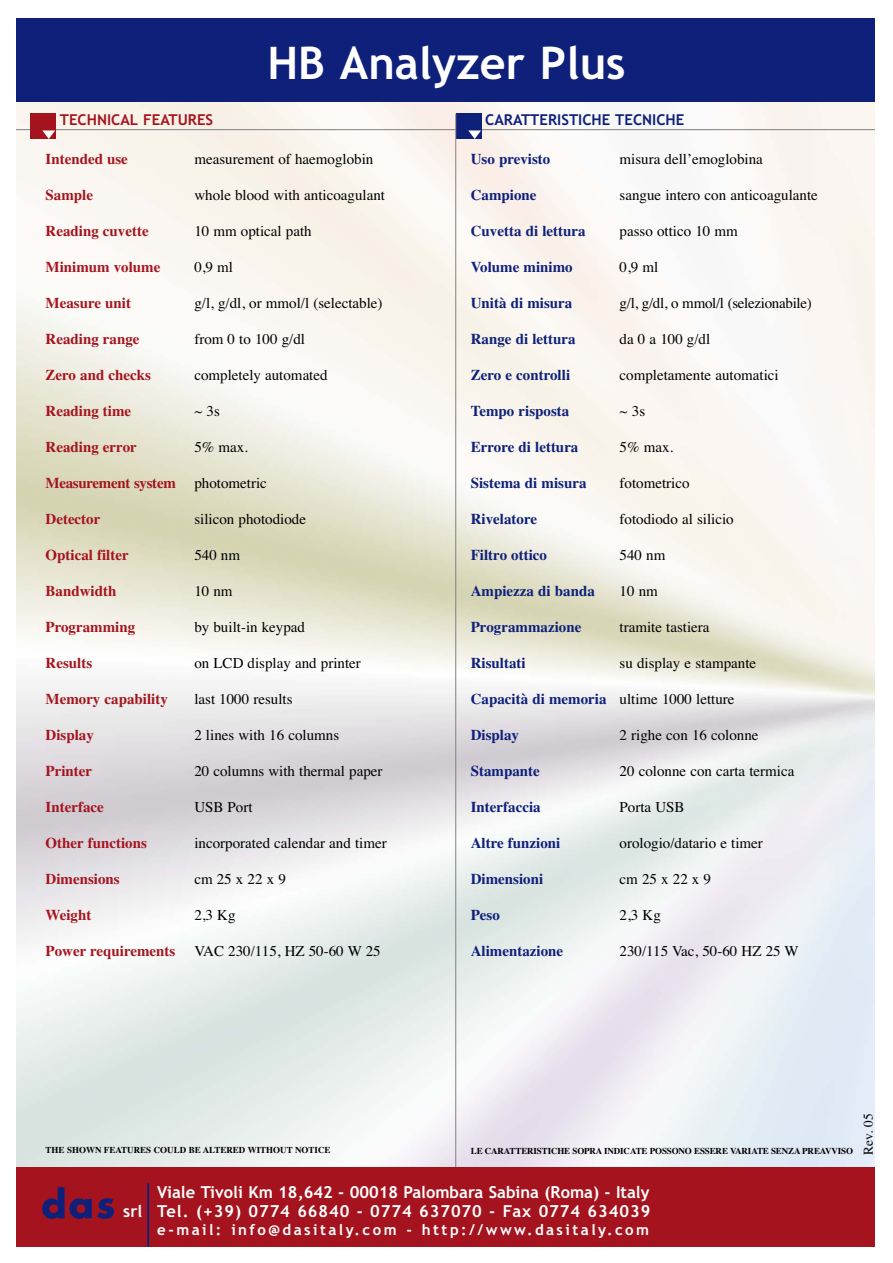
<style>
.page{position:relative;width:893px;height:1263px;background:#fff}
.page>*{position:absolute;margin:0;border:0;box-sizing:border-box;transform-origin:0 0}
.t1{font:700 45px "Trebuchet MS";color:#fff}
.t2{font:700 16.5px/18.8px "Trebuchet MS";color:#fff}
.t3{font:15px "Times";color:#000}
.t4{font:700 15px "Times";color:#0e207a}
.t5{font:700 15px "Times";color:#a5141e}
.t6{font:700 15px "Trebuchet MS";letter-spacing:.165em;color:#fff}
.t7{font:15px "Times";letter-spacing:-.02em;color:#000}
.t8{font:700 15px "Times";letter-spacing:-.02em;color:#a5141e}
.t9{font:700 15px "Trebuchet MS";color:#0e207a}
.t10{font:700 15px "Trebuchet MS";color:#a5141e}
.t11{font:13.5px "Times";color:#000}
.t12{font:700 9px "Times";letter-spacing:-.015em;color:#000}
.s1{font-weight:400;color:#000}
</style>
<div class="page">
<img style="left:16px;top:102px;width:858px;height:1065px">
<div style="left:16px;top:18px;width:858px;height:84px;background:#0e207a"></div>
<hr style="left:16px;top:129px;width:858px;height:1px;background:#808080">
<div style="left:31px;top:113px;width:25px;height:26px;background:#a5141e"></div>
<div style="left:456px;top:113px;width:25px;height:26px;background:#0e207a"></div>
<svg style="left:42px;top:130px;width:13px;height:9px"></svg>
<svg style="left:468px;top:130px;width:13px;height:9px"></svg>
<hr style="left:455px;top:114px;width:1px;height:1061px;background:#808080">
<div style="left:16px;top:1167px;width:858px;height:79px;background:#a5141e"></div>
<img style="left:42px;top:1187px;width:73px;height:33px">
<hr style="left:147px;top:1183px;width:2px;height:63px;background:#0e207a">
<h1 class="t1" style="left:267px;top:45px;width:360px">HB Analyzer Plus</h1>
<p class="t10" style="left:60px;top:114px;width:155px">TECHNICAL FEATURES</p>
<p class="t9" style="left:485px;top:114px;width:201px">CARATTERISTICHE TECNICHE</p>
<p class="t5" style="left:46px;top:154px;width:84px">Intended use</p>
<p class="t3" style="left:194px;top:154px;width:181px">measurement of haemoglobin</p>
<p class="t5" style="left:46px;top:190px;width:49px">Sample</p>
<p class="t3" style="left:194px;top:190px;width:192px">whole blood with anticoagulant</p>
<p class="t5" style="left:46px;top:226px;width:105px">Reading cuvette</p>
<p class="t3" style="left:194px;top:226px;width:119px">10 mm optical path</p>
<p class="t5" style="left:46px;top:262px;width:116px">Minimum volume</p>
<p class="t3" style="left:194px;top:262px;width:40px">0,9 ml</p>
<p class="t5" style="left:46px;top:298px;width:87px">Measure unit</p>
<p class="t3" style="left:194px;top:298px;width:190px">g/l, g/dl, or mmol/l (selectable)</p>
<p class="t5" style="left:46px;top:334px;width:96px">Reading range</p>
<p class="t3" style="left:194px;top:334px;width:112px">from 0 to 100 g/dl</p>
<p class="t5" style="left:46px;top:370px;width:107px">Zero and checks</p>
<p class="t3" style="left:194px;top:370px;width:135px">completely automated</p>
<p class="t5" style="left:46px;top:406px;width:87px">Reading time</p>
<p class="t3" style="left:194px;top:406px;width:27px">~ 3s</p>
<p class="t5" style="left:46px;top:442px;width:93px">Reading error</p>
<p class="t3" style="left:194px;top:442px;width:55px">5% max.</p>
<p class="t8" style="left:46px;top:478px;width:223px">Measurement system <span class="s1">photometric</span></p>
<p class="t5" style="left:46px;top:514px;width:56px">Detector</p>
<p class="t3" style="left:194px;top:514px;width:113px">silicon photodiode</p>
<p class="t5" style="left:46px;top:550px;width:85px">Optical filter</p>
<p class="t3" style="left:194px;top:550px;width:47px">540 nm</p>
<p class="t5" style="left:46px;top:586px;width:72px">Bandwidth</p>
<p class="t3" style="left:194px;top:586px;width:40px">10 nm</p>
<p class="t5" style="left:46px;top:622px;width:91px">Programming</p>
<p class="t3" style="left:194px;top:622px;width:112px">by built-in keypad</p>
<p class="t5" style="left:46px;top:658px;width:48px">Results</p>
<p class="t3" style="left:194px;top:658px;width:168px">on LCD display and printer</p>
<p class="t5" style="left:46px;top:694px;width:124px">Memory capability</p>
<p class="t3" style="left:194px;top:694px;width:100px">last 1000 results</p>
<p class="t5" style="left:46px;top:730px;width:50px">Display</p>
<p class="t3" style="left:194px;top:730px;width:146px">2 lines with 16 columns</p>
<p class="t5" style="left:46px;top:766px;width:48px">Printer</p>
<p class="t3" style="left:194px;top:766px;width:190px">20 columns with thermal paper</p>
<p class="t5" style="left:46px;top:802px;width:60px">Interface</p>
<p class="t3" style="left:194px;top:802px;width:60px">USB Port</p>
<p class="t5" style="left:46px;top:838px;width:103px">Other functions</p>
<p class="t3" style="left:194px;top:838px;width:194px">incorporated calendar and timer</p>
<p class="t5" style="left:46px;top:874px;width:76px">Dimensions</p>
<p class="t3" style="left:194px;top:874px;width:93px">cm 25 x 22 x 9</p>
<p class="t5" style="left:46px;top:910px;width:47px">Weight</p>
<p class="t3" style="left:194px;top:910px;width:43px">2,3 Kg</p>
<p class="t5" style="left:46px;top:946px;width:131px">Power requirements</p>
<p class="t3" style="left:194px;top:946px;width:188px">VAC 230/115, HZ 50-60 W 25</p>
<p class="t4" style="left:471px;top:154px;width:81px">Uso previsto</p>
<p class="t3" style="left:620px;top:154px;width:145px">misura dell’emoglobina</p>
<p class="t4" style="left:471px;top:190px;width:67px">Campione</p>
<p class="t3" style="left:620px;top:190px;width:200px">sangue intero con anticoagulante</p>
<p class="t4" style="left:471px;top:226px;width:116px">Cuvetta di lettura</p>
<p class="t3" style="left:620px;top:226px;width:120px">passo ottico 10 mm</p>
<p class="t4" style="left:471px;top:262px;width:103px">Volume minimo</p>
<p class="t3" style="left:620px;top:262px;width:40px">0,9 ml</p>
<p class="t4" style="left:471px;top:298px;width:103px">Unità di misura</p>
<p class="t7" style="left:620px;top:298px;width:194px">g/l, g/dl, o mmol/l (selezionabile)</p>
<p class="t4" style="left:471px;top:334px;width:106px">Range di lettura</p>
<p class="t3" style="left:620px;top:334px;width:92px">da 0 a 100 g/dl</p>
<p class="t4" style="left:471px;top:370px;width:101px">Zero e controlli</p>
<p class="t3" style="left:620px;top:370px;width:161px">completamente automatici</p>
<p class="t4" style="left:471px;top:406px;width:100px">Tempo risposta</p>
<p class="t3" style="left:620px;top:406px;width:27px">~ 3s</p>
<p class="t4" style="left:471px;top:442px;width:109px">Errore di lettura</p>
<p class="t3" style="left:620px;top:442px;width:55px">5% max.</p>
<p class="t4" style="left:471px;top:478px;width:117px">Sistema di misura</p>
<p class="t3" style="left:620px;top:478px;width:71px">fotometrico</p>
<p class="t4" style="left:471px;top:514px;width:68px">Rivelatore</p>
<p class="t3" style="left:620px;top:514px;width:116px">fotodiodo al silicio</p>
<p class="t4" style="left:471px;top:550px;width:78px">Filtro ottico</p>
<p class="t3" style="left:620px;top:550px;width:47px">540 nm</p>
<p class="t4" style="left:471px;top:586px;width:126px">Ampiezza di banda</p>
<p class="t3" style="left:620px;top:586px;width:40px">10 nm</p>
<p class="t4" style="left:471px;top:622px;width:112px">Programmazione</p>
<p class="t3" style="left:620px;top:622px;width:91px">tramite tastiera</p>
<p class="t4" style="left:471px;top:658px;width:56px">Risultati</p>
<p class="t3" style="left:620px;top:658px;width:138px">su display e stampante</p>
<p class="t4" style="left:471px;top:694px;width:265px">Capacità di memoria <span class="s1">ultime 1000 letture</span></p>
<p class="t4" style="left:471px;top:730px;width:50px">Display</p>
<p class="t3" style="left:620px;top:730px;width:140px">2 righe con 16 colonne</p>
<p class="t4" style="left:471px;top:766px;width:71px">Stampante</p>
<p class="t3" style="left:620px;top:766px;width:176px">20 colonne con carta termica</p>
<p class="t4" style="left:471px;top:802px;width:71px">Interfaccia</p>
<p class="t3" style="left:620px;top:802px;width:66px">Porta USB</p>
<p class="t4" style="left:471px;top:838px;width:91px">Altre funzioni</p>
<p class="t3" style="left:620px;top:838px;width:145px">orologio/datario e timer</p>
<p class="t4" style="left:471px;top:874px;width:74px">Dimensioni</p>
<p class="t3" style="left:620px;top:874px;width:93px">cm 25 x 22 x 9</p>
<p class="t4" style="left:471px;top:910px;width:31px">Peso</p>
<p class="t3" style="left:620px;top:910px;width:43px">2,3 Kg</p>
<p class="t4" style="left:471px;top:946px;width:94px">Alimentazione</p>
<p class="t3" style="left:620px;top:946px;width:181px">230/115 Vac, 50-60 HZ 25 W</p>
<p class="t12" style="left:46px;top:1147px;width:287px">THE SHOWN FEATURES COULD BE ALTERED WITHOUT NOTICE</p>
<p class="t12" style="left:471px;top:1148px;width:384px">LE CARATTERISTICHE SOPRA INDICATE POSSONO ESSERE VARIATE SENZA PREAVVISO</p>
<p class="t11" style="left:863px;top:1155px;width:43px;rotate:-90deg">Rev. 05</p>
<p class="t2" style="left:123px;top:1203px;width:21px">srl</p>
<p class="t2" style="left:157px;top:1184px;width:494px">Viale Tivoli Km 18,642 - 00018 Palombara Sabina (Roma) - Italy<br>Tel. (+39) 0774 66840 - 0774 637070 - Fax 0774 634039</p>
<p class="t6" style="left:157px;top:1224px;width:493px">e-mail: info@dasitaly.com - http://www.dasitaly.com</p>
</div>
